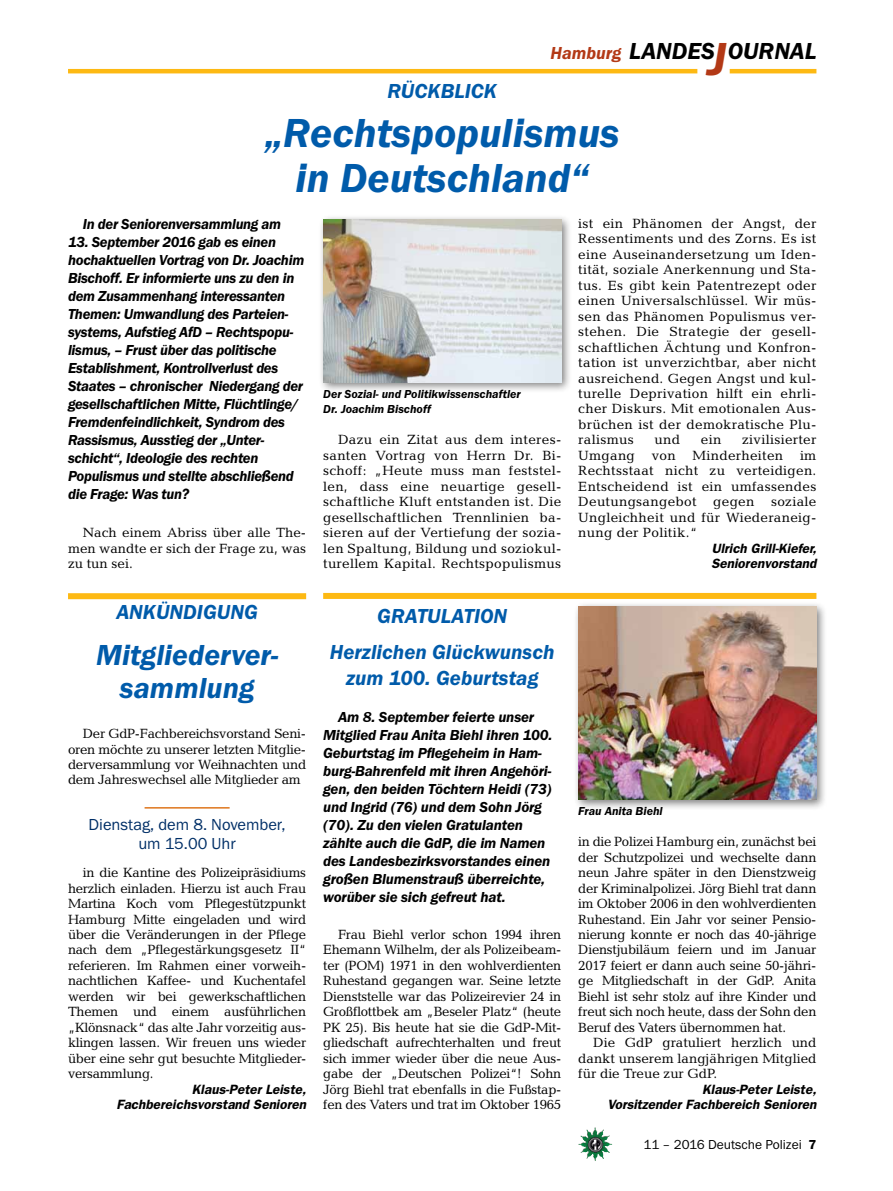
<style>
.page{position:relative;width:893px;height:1191px;background:#fff}
.page>*{position:absolute;margin:0;border:0;box-sizing:border-box;transform-origin:0 0}
._02__HEADLINE_3spalt{font:italic 600 42px/45px "Franklin Gothic Itc T";color:#005baa;text-align:center}
._04__HEADLINE_1spalt{font:italic 600 30px/33px "Franklin Gothic Itc T";color:#005baa;text-align:center}
.t1{font:italic 600 24px "Franklin Gothic Itc T";color:#000}
._04__HEADLINE_1spalt-2{font:italic 600 21px/25.2px "Franklin Gothic Itc T";color:#005baa;text-align:center}
._01__RUBRIKENZEILE_o{font:italic 600 21px "Franklin Gothic Itc T";color:#005baa}
._01__RUBRIKENZEILE_m{font:italic 600 21px "Franklin Gothic Itc T";color:#005baa}
.t2{font:italic 600 18px "Franklin Gothic Itc T";color:#b33916}
._20__ZÜ_C_1-zeilig{font:16.5px/19.5px "Franklin Gothic Itc T";color:#002f67;text-align:center}
._08__VORSPANN{font:italic 600 15px/18px "Franklin Gothic Itc T";letter-spacing:-.02em;color:#000}
._09__GRUNDTEXT___Blo{font:13.5px/15.5px "Candida";color:#000;text-align:justify}
._13__UNTERSCHRIFT_Ar{font:italic 600 13.5px/15.5px "Franklin Gothic";color:#000;text-align:right}
.t3{font:13.5px "Franklin Gothic Itc T";color:#000}
._12__BILDUNTERSCHRIF{font:italic 600 12px/15.5px "Franklin Gothic Itc T";color:#000}
.s1{font-size:48px;color:#b33916}
.s2{font-weight:600}
</style>
<div class="page">
<img style="left:578px;top:1127px;width:17px;height:25px">
<hr style="left:730px;top:69px;width:86px;height:4px;background:#fdb913">
<hr style="left:68px;top:69px;width:629px;height:4px;background:#fdb913">
<div style="left:318px;top:214px;width:254px;height:180px;background:#000;opacity:.5"></div>
<img style="left:323px;top:220px;width:238px;height:162px">
<hr style="left:145px;top:807px;width:85px;height:1px;background:#de761c">
<div style="left:68px;top:593px;width:238px;height:6px;background:#fdb913"></div>
<div style="left:573px;top:601px;width:254px;height:210px;background:#000;opacity:.5"></div>
<img style="left:578px;top:606px;width:238px;height:194px">
<div style="left:323px;top:593px;width:493px;height:6px;background:#fdb913"></div>
<p class="_01__RUBRIKENZEILE_o" style="left:387px;top:79px;width:111px">RÜCKBLICK</p>
<h3 class="t2" style="left:550px;top:42px;width:72px">Hamburg</h3>
<h3 class="t1" style="left:629px;top:37px;width:189px">LANDES<span class="s1">J</span>OURNAL</h3>
<p class="_02__HEADLINE_3spalt" style="left:265px;top:110px;width:357px">„Rechtspopulismus in Deutschland“</p>
<p class="_08__VORSPANN" style="left:83px;top:215px;width:200px">In der Seniorenversammlung am</p>
<p class="_08__VORSPANN" style="left:68px;top:233px;width:238px">13. September 2016 gab es einen hochaktuellen Vortrag von Dr. Joachim Bischoff. Er informierte uns zu den in dem Zusammenhang interessanten Themen: Umwandlung des Parteien&shy;systems, Aufstieg AfD – Rechtspopu&shy;lismus, – Frust über das politische Establishment, Kontrollverlust des Staates – chronischer Niedergang der gesellschaftlichen Mitte, Flüchtlinge/ Fremdenfeindlichkeit, Syndrom des Rassismus, Ausstieg der „Unter&shy;schicht“, Ideologie des rechten Populismus und stellte abschließend die Frage: Was tun?</p>
<p class="_09__GRUNDTEXT___Blo" style="left:68px;top:525px;width:240px;text-indent:15px">Nach einem Abriss über alle The&shy;men wandte er sich der Frage zu, was zu tun sei.</p>
<p class="_01__RUBRIKENZEILE_m" style="left:116px;top:600px;width:143px">ANKÜNDIGUNG</p>
<p class="_04__HEADLINE_1spalt" style="left:96px;top:638px;width:184px">Mitgliederver&shy;sammlung</p>
<p class="_09__GRUNDTEXT___Blo" style="left:68px;top:725px;width:240px;text-indent:15px">Der GdP-Fachbereichsvorstand Seni&shy;oren möchte zu unserer letzten Mitglie&shy;derversammlung vor Weihnachten und dem Jahreswechsel alle Mitglieder am</p>
<p class="_20__ZÜ_C_1-zeilig" style="left:89px;top:814px;width:198px">Dienstag, dem 8. November, um 15.00 Uhr</p>
<p class="_09__GRUNDTEXT___Blo" style="left:68px;top:865px;width:240px;text-indent:15px">in die Kantine des Polizeipräsidiums herzlich einladen. Hierzu ist auch Frau Martina Koch vom Pflegestützpunkt Hamburg Mitte eingeladen und wird über die Veränderungen in der Pflege nach dem „Pflegestärkungsgesetz II“ referieren. Im Rahmen einer vorweih&shy;nachtlichen Kaffee- und Kuchentafel werden wir bei gewerkschaftlichen Themen und einem ausführlichen „Klönsnack“ das alte Jahr vorzeitig aus&shy;klingen lassen. Wir freuen uns wieder über eine sehr gut besuchte Mitglieder&shy;versammlung.</p>
<p class="_13__UNTERSCHRIFT_Ar" style="left:116px;top:1081px;width:191px">Klaus-Peter Leiste,<br>Fachbereichsvorstand Senioren</p>
<p class="_12__BILDUNTERSCHRIF" style="left:323px;top:386px;width:199px">Der Sozial- und Politikwissenschaftler<br>Dr. Joachim Bischoff</p>
<p class="_09__GRUNDTEXT___Blo" style="left:323px;top:432px;width:240px;text-indent:15px">Dazu ein Zitat aus dem interes&shy;santen Vortrag von Herrn Dr. Bi&shy;schoff: „Heute muss man feststel&shy;len, dass eine neuartige gesell&shy;schaftliche Kluft entstanden ist. Die gesellschaftlichen Trennlinien ba&shy;sieren auf der Vertiefung der sozia&shy;len Spaltung, Bildung und soziokul&shy;turellem Kapital. Rechtspopulismus</p>
<p class="_01__RUBRIKENZEILE_o" style="left:377px;top:604px;width:131px">GRATULATION</p>
<p class="_04__HEADLINE_1spalt-2" style="left:330px;top:639px;width:226px">Herzlichen Glückwunsch zum 100. Geburtstag</p>
<p class="_08__VORSPANN" style="left:323px;top:707px;width:231px;text-indent:15px">Am 8. September feierte unser Mitglied Frau Anita Biehl ihren 100.<br>Geburtstag im Pflegeheim in Ham&shy;burg-Bahrenfeld mit ihren Angehöri&shy;gen, den beiden Töchtern Heidi (73) und Ingrid (76) und dem Sohn Jörg (70). Zu den vielen Gratulanten zählte auch die GdP, die im Namen des Landesbezirksvorstandes einen großen Blumenstrauß überreichte, worüber sie sich gefreut hat.</p>
<p class="_09__GRUNDTEXT___Blo" style="left:323px;top:926px;width:240px;text-indent:15px">Frau Biehl verlor schon 1994 ihren Ehemann Wilhelm, der als Polizeibeam&shy;ter (POM) 1971 in den wohlverdienten Ruhestand gegangen war. Seine letzte Dienststelle war das Polizeirevier 24 in Großflottbek am „Beseler Platz“ (heute PK 25). Bis heute hat sie die GdP-Mit&shy;gliedschaft aufrechterhalten und freut sich immer wieder über die neue Aus&shy;gabe der „Deutschen Polizei“! Sohn Jörg Biehl trat ebenfalls in die Fußstap&shy;fen des Vaters und trat im Oktober 1965</p>
<p class="_09__GRUNDTEXT___Blo" style="left:578px;top:216px;width:240px">ist ein Phänomen der Angst, der Ressentiments und des Zorns. Es ist eine Auseinandersetzung um Iden&shy;tität, soziale Anerkennung und Sta&shy;tus. Es gibt kein Patentrezept oder einen Universalschlüssel. Wir müs&shy;sen das Phänomen Populismus ver&shy;stehen. Die Strategie der gesell&shy;schaftlichen Ächtung und Konfron&shy;tation ist unverzichtbar, aber nicht ausreichend. Gegen Angst und kul&shy;turelle Deprivation hilft ein ehrli&shy;cher Diskurs. Mit emotionalen Aus&shy;brüchen ist der demokratische Plu&shy;ralismus</p>
<p class="_09__GRUNDTEXT___Blo" style="left:578px;top:432px;width:240px;text-indent:164px">zivilisierter Umgang von Minderheiten im Rechtsstaat nicht zu verteidigen.<br>Entscheidend ist ein umfassendes Deutungsangebot gegen soziale Ungleichheit und für Wiederaneig&shy;nung der Politik.“</p>
<p class="_13__UNTERSCHRIFT_Ar" style="left:711px;top:540px;width:107px;text-align:left">Ulrich Grill-Kiefer,<br>Seniorenvorstand</p>
<p class="_09__GRUNDTEXT___Blo" style="left:654px;top:432px;width:27px">und</p>
<p class="_09__GRUNDTEXT___Blo" style="left:701px;top:432px;width:22px">ein</p>
<p class="_12__BILDUNTERSCHRIF" style="left:578px;top:803px;width:86px">Frau Anita Biehl</p>
<p class="_09__GRUNDTEXT___Blo" style="left:578px;top:834px;width:240px">in die Polizei Hamburg ein, zunächst bei der Schutzpolizei und wechselte dann neun Jahre später in den Dienstzweig der Kriminalpolizei. Jörg Biehl trat dann im Oktober 2006 in den wohlverdienten Ruhestand. Ein Jahr vor seiner Pensio&shy;nierung konnte er noch das 40-jährige Dienstjubiläum feiern und im Januar 2017 feiert er dann auch seine 50-jähri&shy;ge Mitgliedschaft in der GdP. Anita Biehl ist sehr stolz auf ihre Kinder und freut sich noch heute, dass der Sohn den Beruf des Vaters übernommen hat.</p>
<p class="_09__GRUNDTEXT___Blo" style="left:578px;top:1034px;width:240px;text-indent:15px">Die GdP gratuliert herzlich und dankt unserem langjährigen Mitglied für die Treue zur GdP.</p>
<p class="_13__UNTERSCHRIFT_Ar" style="left:607px;top:1081px;width:210px">Klaus-Peter Leiste,<br>Vorsitzender Fachbereich Senioren</p>
<p class="t3" style="left:644px;top:1136px;width:174px">11 – 2016 Deutsche Polizei <span class="s2">7</span></p>
</div>
